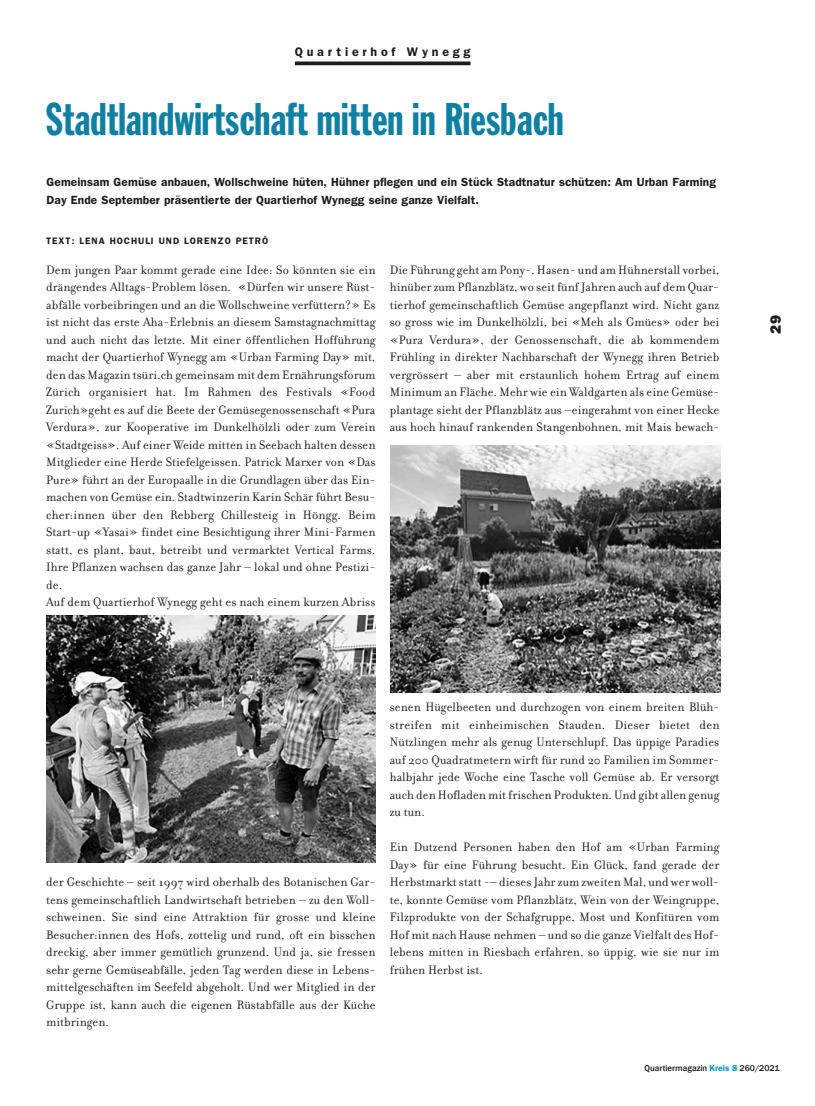
<style>
.page{position:relative;width:815px;height:1106px;background:#fff}
.page>*{position:absolute;margin:0;border:0;box-sizing:border-box;transform-origin:0 0}
.t1{font:45px "Franklin Gothic Extra Cond";color:#0f80a2}
.t2{font:800 15px "Franklin Gothic";color:#1d1d1b}
.t3{font:13.12px/17.5px "Filosofia";letter-spacing:.005em;color:#1d1d1b;text-align:justify}
.t4{font:600 12.5px "Franklin Gothic";letter-spacing:.3em;color:#1d1d1b}
.t5{font:600 11.88px/17.5px "Franklin Gothic";letter-spacing:.01em;color:#1d1d1b}
.t6{font:600 9.38px "Franklin Gothic";letter-spacing:.1em;color:#1d1d1b}
.t7{font:500 8.75px "Franklin Gothic";color:#1d1d1b}
.s1{font-weight:600;color:#0095cd}
</style>
<div class="page">
<svg style="left:295px;top:61px;width:175px;height:4px"></svg>
<img style="left:391px;top:445px;width:329px;height:248px">
<img style="left:46px;top:615px;width:330px;height:247px">
<p class="t4" style="left:295px;top:44px;width:177px">Quartierhof Wynegg</p>
<h1 class="t1" style="left:46px;top:96px;width:519px">Stadtlandwirtschaft mitten in Riesbach</h1>
<p class="t5" style="left:47px;top:173px;width:671px">Gemeinsam Gemüse anbauen, Wollschweine hüten, Hühner pflegen und ein Stück Stadtnatur schützen: Am Urban Farming<br>Day Ende September präsentierte der Quartierhof Wynegg seine ganze Vielfalt.</p>
<p class="t6" style="left:46px;top:235px;width:224px">TEXT: LENA HOCHULI UND LORENZO PETRÒ</p>
<p class="t3" style="left:46px;top:261px;width:331px;text-align:left">Dem jungen Paar kommt gerade eine Idee: So könnten sie ein drängendes Alltags-Problem lösen. «Dürfen wir unsere Rüst&shy;abfälle vorbeibringen und an die Wollschweine verfüttern?» Es ist nicht das erste Aha-Erlebnis an diesem Samstagnachmittag und auch nicht das letzte. Mit einer öffentlichen Hofführung macht der Quartierhof Wynegg am «Urban Farming Day» mit, den das Magazin tsüri.ch gemeinsam mit dem Ernährungsforum Zürich organisiert hat. Im Rahmen des Festivals «Food Zurich»geht es auf die Beete der Gemüsegenossenschaft «Pura Verdura», zur Kooperative im Dunkelhölzli oder zum Verein «Stadtgeiss». Auf einer Weide mitten in Seebach halten dessen Mitglieder eine Herde Stiefelgeissen. Patrick Marxer von «Das Pure» führt an der Europaalle in die Grundlagen über das Ein&shy;machen von Gemüse ein. Stadtwinzerin Karin Schär führt Besu&shy;cher:innen über den Rebberg Chillesteig in Höngg. Beim Start-up «Yasai» findet eine Besichtigung ihrer Mini-Farmen statt, es plant, baut, betreibt und vermarktet Vertical Farms.<br>Ihre Pflanzen wachsen das ganze Jahr – lokal und ohne Pestizi&shy;de.<br>Auf dem Quartierhof Wynegg geht es nach einem kurzen Abriss</p>
<p class="t3" style="left:390px;top:261px;width:331px">Die Führung geht am Pony-, Hasen- und am Hühnerstall vorbei, hinüber zum Pflanzblätz, wo seit fünf Jahren auch auf dem Quar&shy;tierhof gemeinschaftlich Gemüse angepflanzt wird. Nicht ganz so gross wie im Dunkelhölzli, bei «Meh als Gmües» oder bei «Pura Verdura», der Genossenschaft, die ab kommendem Frühling in direkter Nachbarschaft der Wynegg ihren Betrieb vergrössert – aber mit erstaunlich hohem Ertrag auf einem Minimum an Fläche. Mehr wie ein Waldgarten als eine Gemüse&shy;plantage sieht der Pflanzblätz aus –eingerahmt von einer Hecke aus hoch hinauf rankenden Stangenbohnen, mit Mais bewach-</p>
<p class="t2" style="left:767px;top:333px;width:20px;rotate:-90deg">29</p>
<p class="t3" style="left:46px;top:873px;width:331px">der Geschichte – seit 1997 wird oberhalb des Botanischen Gar&shy;tens gemeinschaftlich Landwirtschaft betrieben – zu den Woll&shy;schweinen. Sie sind eine Attraktion für grosse und kleine Besucher:innen des Hofs, zottelig und rund, oft ein bisschen dreckig, aber immer gemütlich grunzend. Und ja, sie fressen sehr gerne Gemüseabfälle, jeden Tag werden diese in Lebens&shy;mittelgeschäften im Seefeld abgeholt. Und wer Mitglied in der Gruppe ist, kann auch die eigenen Rüstabfälle aus der Küche mitbringen.</p>
<p class="t3" style="left:390px;top:698px;width:331px">senen Hügelbeeten und durchzogen von einem breiten Blüh&shy;streifen mit einheimischen Stauden. Dieser bietet den Nützlingen mehr als genug Unterschlupf. Das üppige Paradies auf 200 Quadratmetern wirft für rund 20 Familien im Sommer&shy;halbjahr jede Woche eine Tasche voll Gemüse ab. Er versorgt auch den Hofladen mit frischen Produkten. Und gibt allen genug zu tun.</p>
<p class="t3" style="left:390px;top:838px;width:331px">Ein Dutzend Personen haben den Hof am «Urban Farming Day» für eine Führung besucht. Ein Glück, fand gerade der Herbstmarkt statt -– dieses Jahr zum zweiten Mal, und wer woll&shy;te, konnte Gemüse vom Pflanzblätz, Wein von der Weingruppe, Filzprodukte von der Schafgruppe, Most und Konfitüren vom Hof mit nach Hause nehmen – und so die ganze Vielfalt des Hof&shy;lebens mitten in Riesbach erfahren, so üppig, wie sie nur im frühen Herbst ist.</p>
<p class="t7" style="left:645px;top:1062px;width:137px">Quartiermagazin <span class="s1">Kreis 8</span> 260/2021</p>
</div>
